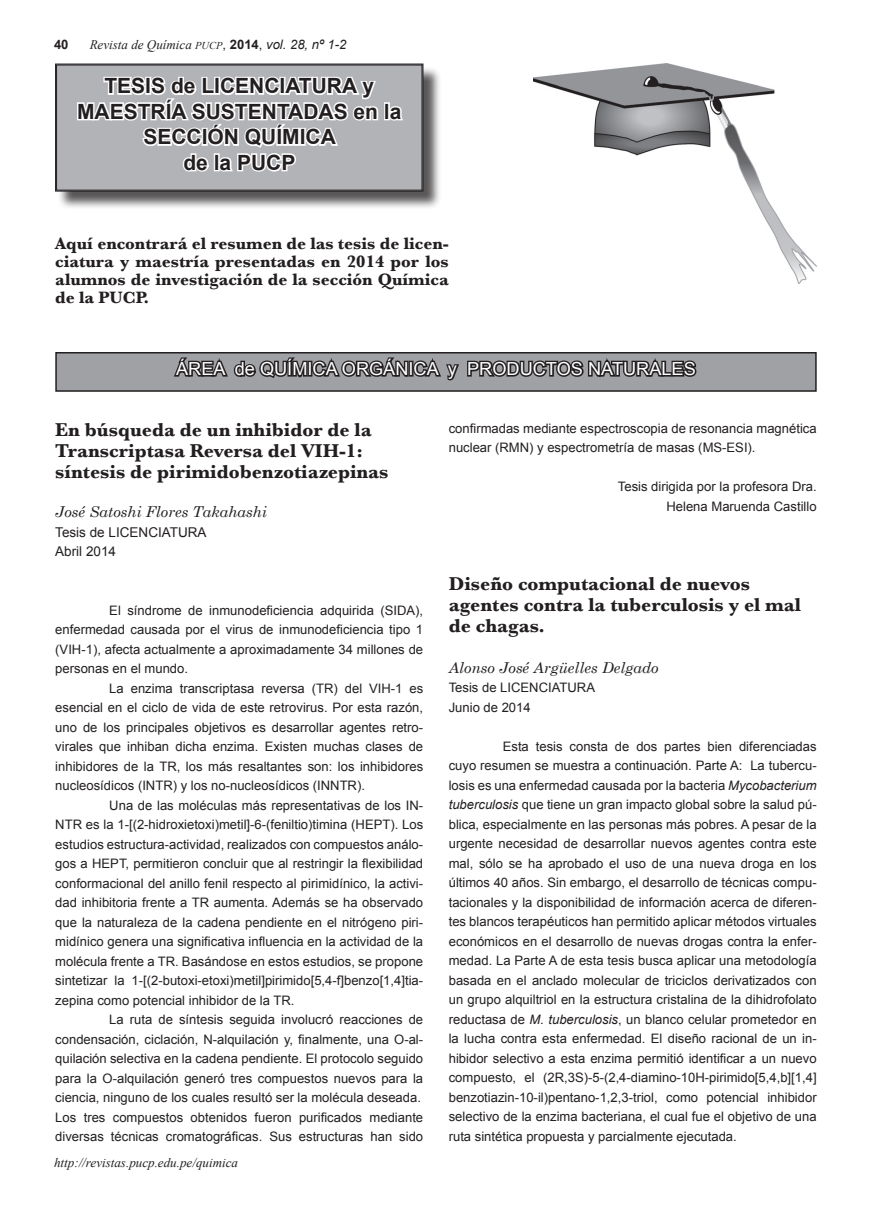
<style>
.page{position:relative;width:872px;height:1212px;background:#fff}
.page>*{position:absolute;margin:0;border:0;box-sizing:border-box;transform-origin:0 0}
.t1{font:700 21px/25.5px "Arial";color:#231f20;text-align:center}
.titulo_interno{font:700 19.5px/21px "Baskerville";color:#231f20}
.t2{font:18px "Arial";color:#fff}
.Resumen_abstract{font:700 17.25px/18px "Baskerville";color:#231f20;text-align:justify}
.biografía{font:italic 15px "Century Schoolbook";color:#231f20}
.t3{font:13.5px "Arial";color:#231f20}
.t4{font:13.05px/19.5px "Arial";color:#231f20;text-align:justify}
.t5{font:italic 13.05px "Times New Roman";color:#231f20}
.t6{font:700 13.05px "Arial";color:#231f20}
.s1{font-size:10.5px}
.s2{font-family:"Arial";font-style:normal}
.s3{font-family:"Arial";font-weight:700;font-style:normal}
.s4{font-family:"Arial"}
.s5{font-style:italic}
</style>
<div class="page">
<div style="left:58px;top:66px;width:384px;height:144px;background:#231f20;opacity:.75"></div>
<svg style="left:55px;top:64px;width:368px;height:128px"></svg>
<img style="left:533px;top:64px;width:283px;height:219px">
<div style="left:56px;top:353px;width:760px;height:38px;background:#a0a1a5"></div>
<svg style="left:174px;top:357px;width:523px;height:24px"></svg>
<div style="left:55px;top:352px;width:761px;height:40px;border:2px solid #231f20"></div>
<p class="t6" style="left:54px;top:35px;width:16px">40</p>
<p class="t5" style="left:90px;top:35px;width:258px">Revista de Química <span class="s1">PUCP</span><span class="s2">,</span> <span class="s3">2014</span><span class="s2">,</span> <span class="s4">vol. 28, nº 1-2</span></p>
<p class="t1" style="left:77px;top:73px;width:326px">TESIS de LICENCIATURA y<br>MAESTRÍA SUSTENTADAS en la<br>SECCIÓN QUÍMICA</p>
<p class="t1" style="left:183px;top:150px;width:114px">de la PUCP</p>
<p class="Resumen_abstract" style="left:55px;top:234px;width:395px">Aquí encontrará el resumen de las tesis de licen&shy;ciatura y maestría presentadas en 2014 por los alumnos de investigación de la sección Química de la PUCP.</p>
<p class="t2" style="left:176px;top:356px;width:521px">ÁREA de QUÍMICA ORGÁNICA y PRODUCTOS NATURALES</p>
<p class="titulo_interno" style="left:55px;top:420px;width:335px">En búsqueda de un inhibidor de la<br>Transcriptasa Reversa del VIH-1: síntesis de pirimidobenzotiazepinas</p>
<p class="biografía" style="left:55px;top:501px;width:213px">José Satoshi Flores Takahashi</p>
<p class="t3" style="left:55px;top:523px;width:153px">Tesis de LICENCIATURA</p>
<p class="t3" style="left:55px;top:542px;width:62px">Abril 2014</p>
<p class="t4" style="left:55px;top:600px;width:369px;text-indent:54px">El síndrome de inmunodeficiencia adquirida (SIDA), enfermedad causada por el virus de inmunodeficiencia tipo 1 (VIH-1), afecta actualmente a aproximadamente 34 millones de personas en el mundo.</p>
<p class="t4" style="left:55px;top:678px;width:369px;text-indent:54px">La enzima transcriptasa reversa (TR) del VIH-1 es esencial en el ciclo de vida de este retrovirus. Por esta razón, uno de los principales objetivos es desarrollar agentes retro&shy;virales que inhiban dicha enzima. Existen muchas clases de inhibidores de la TR, los más resaltantes son: los inhibidores nucleosídicos (INTR) y los no-nucleosídicos (INNTR).</p>
<p class="t4" style="left:55px;top:795px;width:369px;text-indent:54px">Una de las moléculas más representativas de los IN-NTR es la 1-[(2-hidroxietoxi)metil]-6-(feniltio)timina (HEPT). Los estudios estructura-actividad, realizados con compuestos análo&shy;gos a HEPT, permitieron concluir que al restringir la flexibilidad conformacional del anillo fenil respecto al pirimidínico, la activi&shy;dad inhibitoria frente a TR aumenta. Además se ha observado que la naturaleza de la cadena pendiente en el nitrógeno piri&shy;midínico genera una significativa influencia en la actividad de la molécula frente a TR. Basándose en estos estudios, se propone sintetizar la 1-[(2-butoxi-etoxi)metil]pirimido[5,4-f]benzo[1,4]tia&shy;zepina como potencial inhibidor de la TR.</p>
<p class="t4" style="left:55px;top:1010px;width:369px;text-indent:54px">La ruta de síntesis seguida involucró reacciones de condensación, ciclación, N-alquilación y, finalmente, una O-al&shy;quilación selectiva en la cadena pendiente. El protocolo seguido para la O-alquilación generó tres compuestos nuevos para la ciencia, ninguno de los cuales resultó ser la molécula deseada.</p>
<p class="t4" style="left:55px;top:1107px;width:369px">Los tres compuestos obtenidos fueron purificados mediante diversas técnicas cromatográficas. Sus estructuras han sido</p>
<p class="t5" style="left:54px;top:1154px;width:186px">http://revistas.pucp.edu.pe/quimica</p>
<p class="t4" style="left:449px;top:418px;width:369px">confirmadas mediante espectroscopia de resonancia magnética nuclear (RMN) y espectrometría de masas (MS-ESI).</p>
<p class="t4" style="left:618px;top:477px;width:200px;text-align:right">Tesis dirigida por la profesora Dra.<br>Helena Maruenda Castillo</p>
<p class="titulo_interno" style="left:449px;top:573px;width:354px">Diseño computacional de nuevos agentes contra la tuberculosis y el mal de chagas.</p>
<p class="biografía" style="left:449px;top:656px;width:211px">Alonso José Argüelles Delgado</p>
<p class="t4" style="left:449px;top:678px;width:148px">Tesis de LICENCIATURA</p>
<p class="t4" style="left:449px;top:697px;width:83px">Junio de 2014</p>
<p class="t4" style="left:449px;top:736px;width:369px;text-indent:54px">Esta tesis consta de dos partes bien diferenciadas cuyo resumen se muestra a continuación. Parte A: La tubercu&shy;losis es una enfermedad causada por la bacteria <span class="s5">Mycobacterium tuberculosis</span> que tiene un gran impacto global sobre la salud pú&shy;blica, especialmente en las personas más pobres. A pesar de la urgente necesidad de desarrollar nuevos agentes contra este mal, sólo se ha aprobado el uso de una nueva droga en los últimos 40 años. Sin embargo, el desarrollo de técnicas compu&shy;tacionales y la disponibilidad de información acerca de diferen&shy;tes blancos terapéuticos han permitido aplicar métodos virtuales económicos en el desarrollo de nuevas drogas contra la enfer&shy;medad. La Parte A de esta tesis busca aplicar una metodología basada en el anclado molecular de triciclos derivatizados con un grupo alquiltriol en la estructura cristalina de la dihidrofolato reductasa de <span class="s5">M. tuberculosis</span>, un blanco celular prometedor en la lucha contra esta enfermedad. El diseño racional de un in&shy;hibidor selectivo a esta enzima permitió identificar a un nuevo compuesto, el (2R,3S)-5-(2,4-diamino-10H-pirimido[5,4,b][1,4] benzotiazin-10-il)pentano-1,2,3-triol, como potencial inhibidor selectivo de la enzima bacteriana, el cual fue el objetivo de una ruta sintética propuesta y parcialmente ejecutada.</p>
</div>
